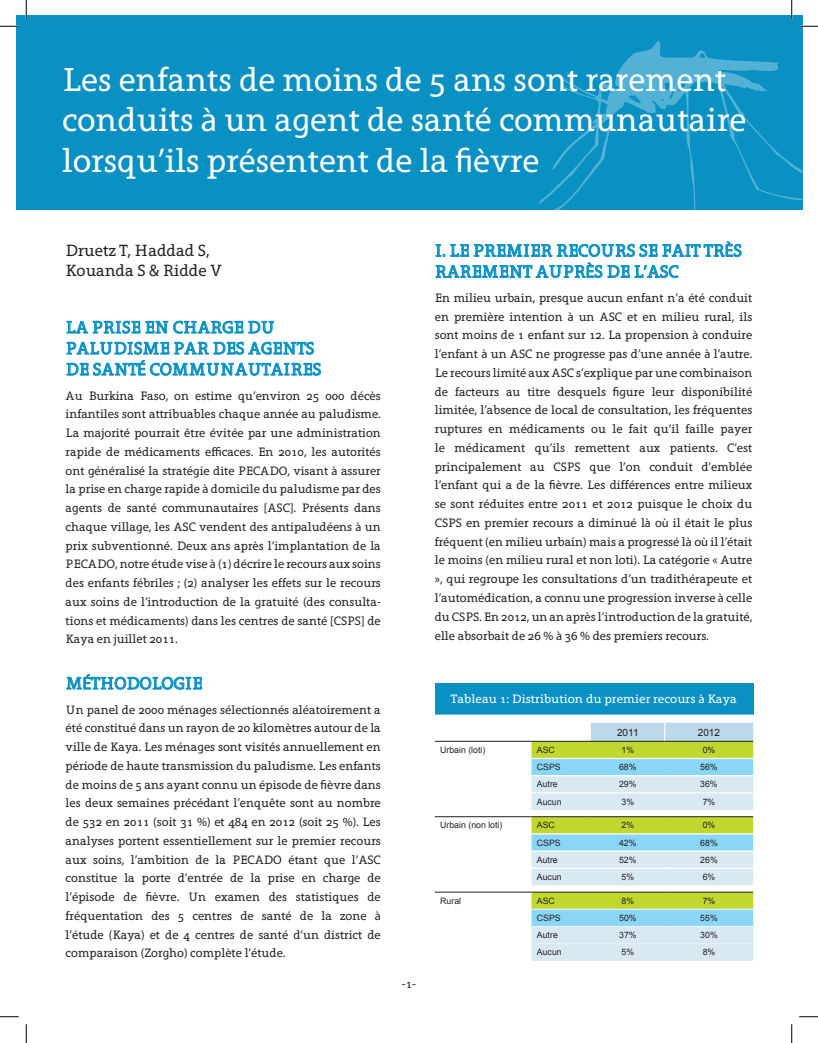
<style>
.page{position:relative;width:818px;height:1043px;background:#fff}
.page>*{position:absolute;margin:0;border:0;box-sizing:border-box;transform-origin:0 0}
.t1{font:33.88px/40.8px "Grandesign Neue Serif";color:#fff}
.t2{font:17.5px/21px "Grandesign Neue Serif";color:#0991c4}
.t3{font:16.62px/20px "Grandesign Neue Serif";color:#231f20}
.t4{font:12.5px/18.8px "Grandesign Neue Serif";color:#231f20;text-align:justify}
.t5{font:12.5px "Grandesign Neue Serif";color:#fff;scale:1.04 1}
.t6{font:10px "Arial";color:#231f20}
.t7{font:8.75px "Arial";color:#231f20}
</style>
<div class="page">
<div style="left:16px;top:15px;width:786px;height:195px;background:#0991c4"></div>
<svg style="left:66px;top:320px;width:208px;height:14px"></svg>
<svg style="left:66px;top:341px;width:255px;height:35px"></svg>
<svg style="left:66px;top:674px;width:136px;height:16px"></svg>
<div style="left:435px;top:683px;width:318px;height:31px;background:#0991c4"></div>
<svg style="left:435px;top:714px;width:318px;height:104px"></svg>
<svg style="left:531px;top:851px;width:222px;height:109px;background:#ddebf5"></svg>
<svg style="left:531px;top:892px;width:222px;height:33px;background:#a4d393"></svg>
<svg style="left:531px;top:722px;width:222px;height:128px;background:#bfdfc1"></svg>
<hr style="left:435px;top:816px;width:96px;height:1px;background:#231f20">
<hr style="left:531px;top:816px;width:60px;height:1px;background:#231f20">
<hr style="left:591px;top:816px;width:73px;height:1px;background:#231f20">
<hr style="left:664px;top:816px;width:89px;height:1px;background:#231f20">
<hr style="left:435px;top:891px;width:96px;height:1px;background:#231f20">
<hr style="left:531px;top:891px;width:60px;height:1px;background:#231f20">
<hr style="left:591px;top:891px;width:73px;height:1px;background:#231f20">
<hr style="left:664px;top:891px;width:89px;height:1px;background:#231f20">
<hr style="left:435px;top:741px;width:96px;height:1px;background:#231f20">
<hr style="left:531px;top:741px;width:60px;height:1px;background:#231f20">
<hr style="left:591px;top:741px;width:73px;height:1px;background:#231f20">
<hr style="left:664px;top:741px;width:89px;height:1px;background:#231f20">
<hr style="left:531px;top:833px;width:60px;height:1px;background:#fff">
<hr style="left:591px;top:833px;width:73px;height:1px;background:#fff">
<hr style="left:664px;top:833px;width:89px;height:1px;background:#fff">
<hr style="left:531px;top:867px;width:60px;height:1px;background:#fff">
<hr style="left:591px;top:867px;width:73px;height:1px;background:#fff">
<hr style="left:664px;top:867px;width:89px;height:1px;background:#fff">
<hr style="left:531px;top:758px;width:60px;height:1px;background:#fff">
<hr style="left:591px;top:758px;width:73px;height:1px;background:#fff">
<hr style="left:664px;top:758px;width:89px;height:1px;background:#fff">
<hr style="left:531px;top:775px;width:60px;height:1px;background:#fff">
<hr style="left:591px;top:775px;width:73px;height:1px;background:#fff">
<hr style="left:664px;top:775px;width:89px;height:1px;background:#fff">
<hr style="left:531px;top:792px;width:60px;height:1px;background:#fff">
<hr style="left:591px;top:792px;width:73px;height:1px;background:#fff">
<hr style="left:664px;top:792px;width:89px;height:1px;background:#fff">
<hr style="left:531px;top:908px;width:60px;height:1px;background:#e6f0f7">
<hr style="left:591px;top:908px;width:73px;height:1px;background:#e6f0f7">
<hr style="left:664px;top:908px;width:89px;height:1px;background:#e6f0f7">
<hr style="left:531px;top:925px;width:60px;height:2px;background:#e6f0f7">
<hr style="left:591px;top:925px;width:73px;height:2px;background:#e6f0f7">
<hr style="left:664px;top:925px;width:89px;height:2px;background:#e6f0f7">
<hr style="left:531px;top:943px;width:60px;height:1px;background:#e6f0f7">
<hr style="left:591px;top:943px;width:73px;height:1px;background:#e6f0f7">
<hr style="left:664px;top:943px;width:89px;height:1px;background:#e6f0f7">
<svg style="left:539px;top:41px;width:263px;height:169px"></svg>
<svg style="left:435px;top:241px;width:306px;height:37px"></svg>
<svg style="left:0;top:25px;width:19px;height:2px"></svg>
<svg style="left:799px;top:25px;width:19px;height:2px"></svg>
<svg style="left:0;top:1016px;width:19px;height:1px"></svg>
<svg style="left:799px;top:1016px;width:19px;height:1px"></svg>
<svg style="left:25px;top:0;width:2px;height:19px"></svg>
<svg style="left:25px;top:1024px;width:2px;height:18px"></svg>
<svg style="left:790px;top:0;width:2px;height:19px"></svg>
<svg style="left:791px;top:1024px;width:1px;height:18px"></svg>
<h1 class="t1" style="left:62px;top:59px;width:686px">Les enfants de moins de 5 ans sont rarement conduits à un agent de santé communautaire lorsqu’ils présentent de la fièvre</h1>
<h3 class="t3" style="left:66px;top:240px;width:157px">Druetz T, Haddad S,<br>Kouanda S &amp; Ridde V</h3>
<h2 class="t2" style="left:66px;top:317px;width:257px">La prise en charge du paludisme par des agents de santé communautaires</h2>
<p class="t4" style="left:66px;top:386px;width:317px">Au Burkina Faso, on estime qu’environ 25 000 décès infantiles sont attribuables chaque année au paludisme.<br>La majorité pourrait être évitée par une administration rapide de médicaments efficaces. En 2010, les autorités ont généralisé la stratégie dite PECADO</p>
<p class="t4" style="left:66px;top:461px;width:317px;text-indent:222px">, visant à assurer la prise en charge rapide à domicile du paludisme par des agents de santé communautaires [ASC]. Présents dans chaque village, les ASC</p>
<p class="t4" style="left:66px;top:517px;width:317px;text-indent:134px">vendent des antipaludéens à un prix subventionné. Deux ans après l’implantation de la PECADO, notre étude vise à (1) décrire le recours aux soins des enfants fébriles ; (2) analyser les effets sur le recours aux soins de l’introduction de la gratuité (des consulta&shy;tions et médicaments) dans les centres de santé [CSPS] de Kaya en juillet 2011.</p>
<h2 class="t2" style="left:66px;top:673px;width:138px">Méthodologie</h2>
<p class="t4" style="left:66px;top:700px;width:317px">Un panel de 2000 ménages sélectionnés aléatoirement a été constitué dans un rayon de 20 kilomètres autour de la ville de Kaya. Les ménages sont visités annuellement en période de haute transmission du paludisme. Les enfants de moins de 5 ans ayant connu un épisode de fièvre dans les deux semaines précédant l’enquête sont au nombre de 532 en 2011 (soit 31 %) et 484 en 2012 (soit 25 %). Les analyses portent essentiellement sur le premier recours aux soins, l’ambition de la PECADO</p>
<p class="t4" style="left:66px;top:850px;width:317px;text-align:left;text-indent:223px">étant que l’ASC constitue la porte d’entrée de la prise en charge de l’épisode de fièvre. Un examen des statistiques de fréquentation des 5 centres de santé de la zone à l’étude (Kaya) et de 4 centres de santé d’un district de comparaison (Zorgho) complète l’étude.</p>
<h2 class="t2" style="left:435px;top:240px;width:309px">I. Le premier recours se fait très rarement auprès de l’ASC</h2>
<p class="t4" style="left:435px;top:288px;width:319px">En milieu urbain, presque aucun enfant n’a été conduit en première intention à un ASC</p>
<p class="t4" style="left:435px;top:307px;width:319px;text-indent:192px">et en milieu rural, ils sont moins de 1 enfant sur 12. La propension à conduire l’enfant à un ASC</p>
<p class="t4" style="left:435px;top:345px;width:319px;text-indent:101px">ne progresse pas d’une année à l’autre.<br>Le recours limité aux ASC</p>
<p class="t4" style="left:435px;top:363px;width:319px;text-indent:141px">s’explique par une combinaison de facteurs au titre desquels figure leur disponibilité limitée, l’absence de local de consultation, les fréquentes ruptures en médicaments ou le fait qu’il faille payer le médicament qu’ils remettent aux patients. C’est principalement au CSPS</p>
<p class="t4" style="left:435px;top:457px;width:319px;text-indent:155px">que l’on conduit d’emblée l’enfant qui a de la fièvre. Les différences entre milieux se sont réduites entre 2011 et 2012 puisque le choix du CSPS</p>
<p class="t4" style="left:435px;top:513px;width:319px;text-indent:31px">en premier recours a diminué là où il était le plus fréquent (en milieu urbain) mais a progressé là où il l’était le moins (en milieu rural et non loti). La catégorie « Autre », qui regroupe les consultations d’un tradithérapeute et l’automédication, a connu une progression inverse à celle du CSPS. En 2012, un an après l’introduction de la gratuité, elle absorbait de 26 % à 36 % des premiers recours.</p>
<p class="t4" style="left:402px;top:974px;width:16px">-1-</p>
<p class="t5" style="left:451px;top:692px;width:276px">Tableau 1: Distribution du premier recours à Kaya</p>
<p class="t6" style="left:617px;top:725px;width:23px">2011</p>
<p class="t6" style="left:697px;top:725px;width:24px">2012</p>
<p class="t7" style="left:440px;top:744px;width:47px">Urbain (loti)</p>
<p class="t7" style="left:537px;top:744px;width:19px">ASC</p>
<p class="t7" style="left:621px;top:744px;width:14px">1%</p>
<p class="t7" style="left:702px;top:744px;width:14px">0%</p>
<p class="t7" style="left:537px;top:761px;width:25px">CSPS</p>
<p class="t7" style="left:619px;top:761px;width:19px">68%</p>
<p class="t7" style="left:700px;top:761px;width:19px">56%</p>
<p class="t7" style="left:537px;top:778px;width:22px">Autre</p>
<p class="t7" style="left:619px;top:778px;width:19px">29%</p>
<p class="t7" style="left:700px;top:778px;width:19px">36%</p>
<p class="t7" style="left:537px;top:795px;width:26px">Aucun</p>
<p class="t7" style="left:621px;top:795px;width:14px">3%</p>
<p class="t7" style="left:702px;top:795px;width:14px">7%</p>
<p class="t7" style="left:440px;top:819px;width:64px">Urbain (non loti)</p>
<p class="t7" style="left:537px;top:819px;width:19px">ASC</p>
<p class="t7" style="left:621px;top:819px;width:14px">2%</p>
<p class="t7" style="left:702px;top:819px;width:14px">0%</p>
<p class="t7" style="left:537px;top:836px;width:25px">CSPS</p>
<p class="t7" style="left:619px;top:836px;width:19px">42%</p>
<p class="t7" style="left:700px;top:836px;width:19px">68%</p>
<p class="t7" style="left:537px;top:854px;width:22px">Autre</p>
<p class="t7" style="left:619px;top:854px;width:19px">52%</p>
<p class="t7" style="left:700px;top:854px;width:19px">26%</p>
<p class="t7" style="left:537px;top:871px;width:26px">Aucun</p>
<p class="t7" style="left:621px;top:871px;width:14px">5%</p>
<p class="t7" style="left:702px;top:871px;width:14px">6%</p>
<p class="t7" style="left:440px;top:895px;width:22px">Rural</p>
<p class="t7" style="left:537px;top:895px;width:19px">ASC</p>
<p class="t7" style="left:621px;top:895px;width:14px">8%</p>
<p class="t7" style="left:702px;top:895px;width:14px">7%</p>
<p class="t7" style="left:537px;top:912px;width:25px">CSPS</p>
<p class="t7" style="left:619px;top:912px;width:19px">50%</p>
<p class="t7" style="left:700px;top:912px;width:19px">55%</p>
<p class="t7" style="left:537px;top:929px;width:22px">Autre</p>
<p class="t7" style="left:619px;top:929px;width:19px">37%</p>
<p class="t7" style="left:700px;top:929px;width:19px">30%</p>
<p class="t7" style="left:537px;top:946px;width:26px">Aucun</p>
<p class="t7" style="left:621px;top:946px;width:14px">5%</p>
<p class="t7" style="left:702px;top:946px;width:14px">8%</p>
</div>
